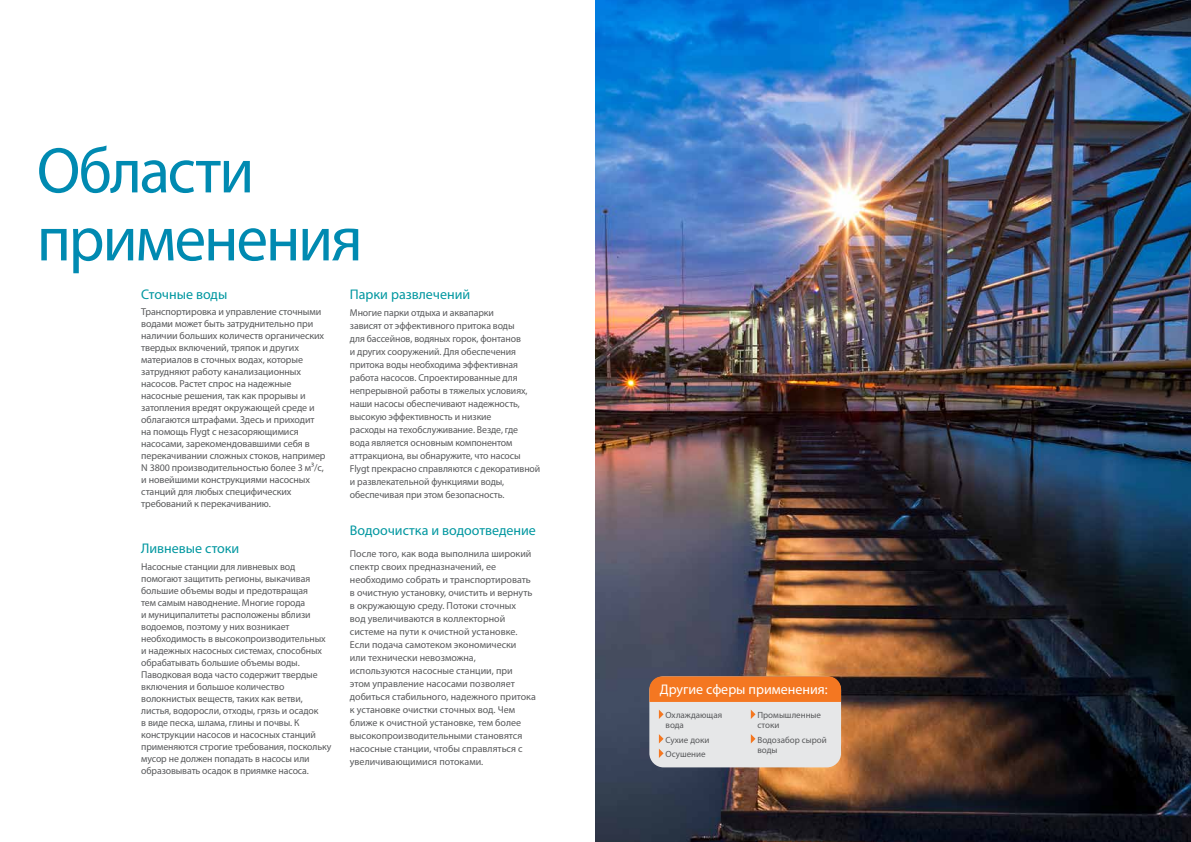
<style>
.page{position:relative;width:1191px;height:842px;background:#fff}
.page>*{position:absolute;margin:0;border:0;box-sizing:border-box;transform-origin:0 0}
.t1{font:65px/68px "Myriad Pro";letter-spacing:-.03em;color:#008ab1}
.t2{font:14px "Myriad Pro";color:#0097a0}
.t3{font:14px "Myriad Pro";color:#fff}
.t4{font:10px/12px "Myriad Pro";letter-spacing:-.01em;color:#58595b}
.t5{font:9px/10px "Myriad Pro";color:#58595b}
</style>
<div class="page">
<img style="left:595px;top:0;width:596px;height:842px">
<div style="left:649px;top:676px;width:192px;height:91px;background:#e6e7e8;border-radius:14px"></div>
<svg style="left:649px;top:676px;width:192px;height:26px;background:#ef7623"></svg>
<svg style="left:659px;top:710px;width:4px;height:9px"></svg>
<svg style="left:659px;top:734px;width:4px;height:9px"></svg>
<svg style="left:659px;top:749px;width:4px;height:9px"></svg>
<svg style="left:751px;top:710px;width:4px;height:9px"></svg>
<svg style="left:751px;top:734px;width:4px;height:9px"></svg>
<h1 class="t1" style="left:37px;top:136px;width:327px">Области применения</h1>
<h2 class="t2" style="left:141px;top:285px;width:88px">Сточные воды</h2>
<p class="t4" style="left:141px;top:306px;width:186px">Транспортировка и управление сточными водами может быть затруднительно при наличии больших количеств органических твердых включений, тряпок и других материалов в сточных водах, которые затрудняют работу канализационных насосов. Растет спрос на надежные насосные решения, так как прорывы и затопления вредят окружающей среде и облагаются штрафами. Здесь и приходит на помощь Flygt с незасоряющимися насосами, зарекомендовавшими себя в перекачивании сложных стоков, например N 3800 производительностью более 3 м³/с, и новейшими конструкциями насосных станций для любых специфических требований к перекачиванию.</p>
<h2 class="t2" style="left:141px;top:540px;width:100px">Ливневые стоки</h2>
<p class="t4" style="left:141px;top:560px;width:192px">Насосные станции для ливневых вод помогают защитить регионы, выкачивая большие объемы воды и предотвращая<br>тем самым наводнение. Многие города<br>и муниципалитеты расположены вблизи водоемов, поэтому у них возникает необходимость в высокопроизводительных и надежных насосных системах, способных обрабатывать большие объемы воды.<br>Паводковая вода часто содержит твердые включения и большое количество волокнистых веществ, таких как ветви, листья, водоросли, отходы, грязь и осадок<br>в виде песка, шлама, глины и почвы. К конструкции насосов и насосных станций применяются строгие требования, поскольку мусор не должен попадать в насосы или образовывать осадок в приямке насоса.</p>
<h2 class="t2" style="left:350px;top:285px;width:122px">Парки развлечений</h2>
<p class="t4" style="left:350px;top:306px;width:192px;line-height:13px">Многие парки отдыха и аквапарки<br>зависят от эффективного притока воды<br>для бассейнов, водяных горок, фонтанов<br>и других сооружений. Для обеспечения притока воды необходима эффективная работа насосов. Спроектированные для непрерывной работы в тяжелых условиях, наши насосы обеспечивают надежность, высокую эффективность и низкие<br>расходы на техобслуживание. Везде, где вода является основным компонентом аттракциона, вы обнаружите, что насосы Flygt прекрасно справляются с декоративной и развлекательной функциями воды, обеспечивая при этом безопасность.</p>
<h2 class="t2" style="left:350px;top:522px;width:187px">Водоочистка и водоотведение</h2>
<p class="t4" style="left:350px;top:547px;width:187px;line-height:13px">После того, как вода выполнила широкий спектр своих предназначений, ее необходимо собрать и транспортировать в очистную установку, очистить и вернуть в окружающую среду. Потоки сточных<br>вод увеличиваются в коллекторной системе на пути к очистной установке.<br>Если подача самотеком экономически<br>или технически невозможна, используются насосные станции, при<br>этом управление насосами позволяет добиться стабильного, надежного притока к установке очистки сточных вод. Чем ближе к очистной установке, тем более высокопроизводительными становятся насосные станции, чтобы справляться с увеличивающимися потоками.</p>
<h2 class="t3" style="left:660px;top:681px;width:169px">Другие сферы применения:</h2>
<p class="t5" style="left:665px;top:710px;width:58px">Охлаждающая вода</p>
<p class="t5" style="left:665px;top:732px;width:45px;line-height:14.5px">Сухие доки<br>Осушение</p>
<p class="t5" style="left:757px;top:710px;width:65px">Промышленные стоки</p>
<p class="t5" style="left:757px;top:734px;width:71px">Водозабор сырой воды</p>
</div>
